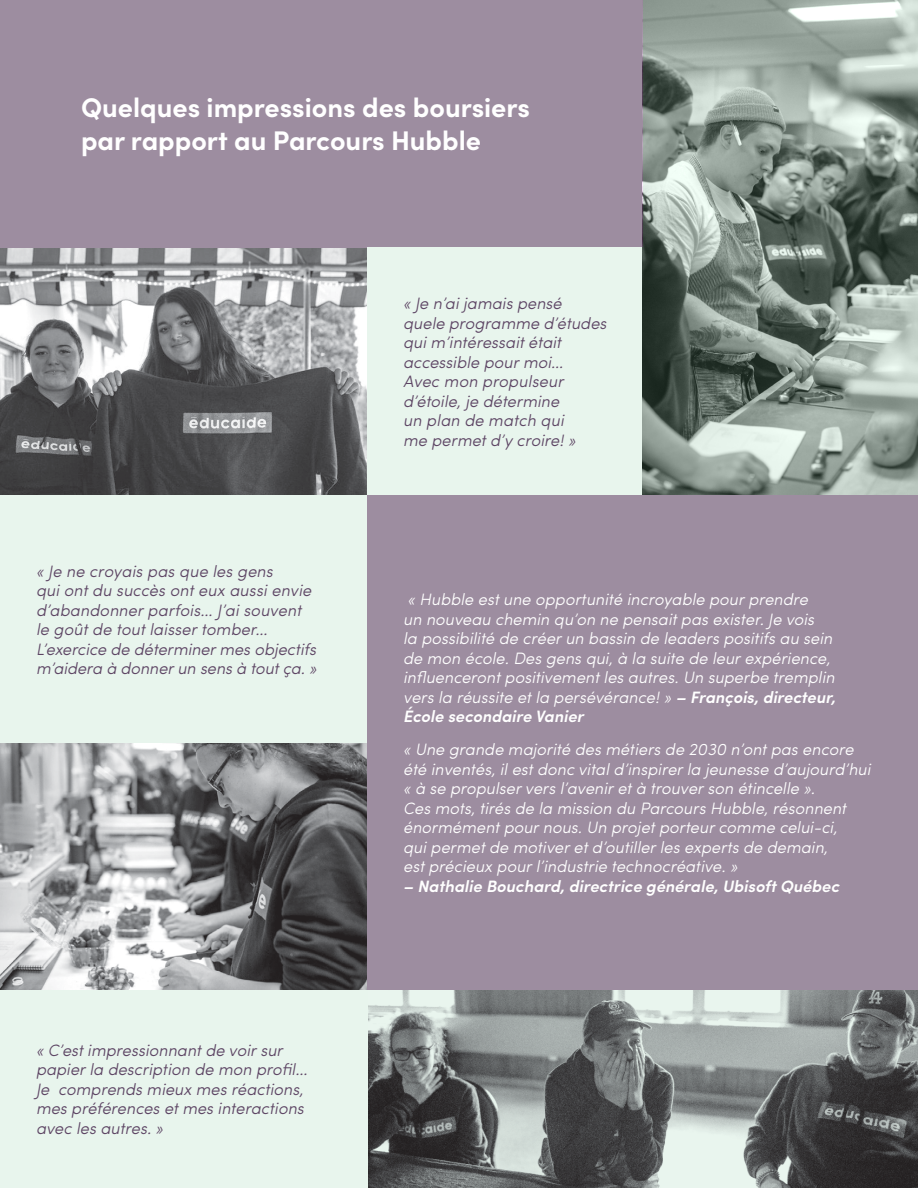
<style>
.page{position:relative;width:918px;height:1188px;background:#fff}
.page>*{position:absolute;margin:0;border:0;box-sizing:border-box;transform-origin:0 0}
.t1{font:700 27px/32.4px "Sofia Pro";color:#fff}
.t2{font:italic 300 16.5px/19.5px "Sofia Pro";color:#fff}
.t3{font:italic 300 16.5px/19.5px "Sofia Pro";color:#5d4564}
.t4{font:italic 600 16.5px "Sofia Pro";color:#fff}
.s1{font-weight:600}
</style>
<div class="page">
<img style="left:0;top:248px;width:367px;height:247px">
<img style="left:0;top:743px;width:367px;height:247px">
<div style="left:0;top:0;width:643px;height:248px;background:#9d8da0"></div>
<div style="left:367px;top:248px;width:276px;height:247px;background:#e8f5ed"></div>
<img style="left:367px;top:990px;width:551px;height:198px">
<div style="left:0;top:495px;width:367px;height:248px;background:#e8f5ed"></div>
<div style="left:0;top:990px;width:367px;height:197px;background:#e8f5ed"></div>
<div style="left:367px;top:495px;width:551px;height:495px;background:#9d8da0"></div>
<img style="left:643px;top:0;width:275px;height:495px">
<h1 class="t1" style="left:81px;top:89px;width:450px">Quelques impressions des boursiers par rapport au Parcours Hubble</h1>
<p class="t3" style="left:36px;top:560px;width:282px">« Je ne croyais pas que les gens<br>qui ont du succès ont eux aussi envie d’abandonner parfois… J’ai souvent le goût de tout laisser tomber… L’exercice de déterminer mes objectifs m’aidera à donner un sens à tout ça. »</p>
<p class="t3" style="left:36px;top:1039px;width:273px">« C’est impressionnant de voir sur papier la description de mon profil…<br>Je comprends mieux mes réactions, mes préférences et mes interactions avec les autres. »</p>
<p class="t3" style="left:403px;top:293px;width:205px">« Je n’ai jamais pensé quele programme d’études qui m’intéressait était accessible pour moi…<br>Avec mon propulseur d’étoile, je détermine<br>un plan de match qui<br>me permet d’y croire ! »</p>
<p class="t2" style="left:403px;top:589px;width:434px">« Hubble est une opportunité incroyable pour prendre<br>un nouveau chemin qu’on ne pensait pas exister. Je vois<br>la possibilité de créer un bassin de leaders positifs au sein de mon école. Des gens qui, à la suite de leur expérience, influenceront positivement les autres. Un superbe tremplin vers la réussite et la persévérance ! » <span class="s1">– François, directeur, École secondaire Vanier</span></p>
<p class="t2" style="left:403px;top:739px;width:469px">« Une grande majorité des métiers de 2030 n’ont pas encore été inventés, il est donc vital d’inspirer la jeunesse d’aujourd’hui « à se propulser vers l’avenir et à trouver son étincelle ».<br>Ces mots, tirés de la mission du Parcours Hubble, résonnent énormément pour nous. Un projet porteur comme celui-ci,<br>qui permet de motiver et d’outiller les experts de demain,<br>est précieux pour l’industrie technocréative. »</p>
<p class="t4" style="left:403px;top:874px;width:438px">– Nathalie Bouchard, directrice générale, Ubisoft Québec</p>
</div>
